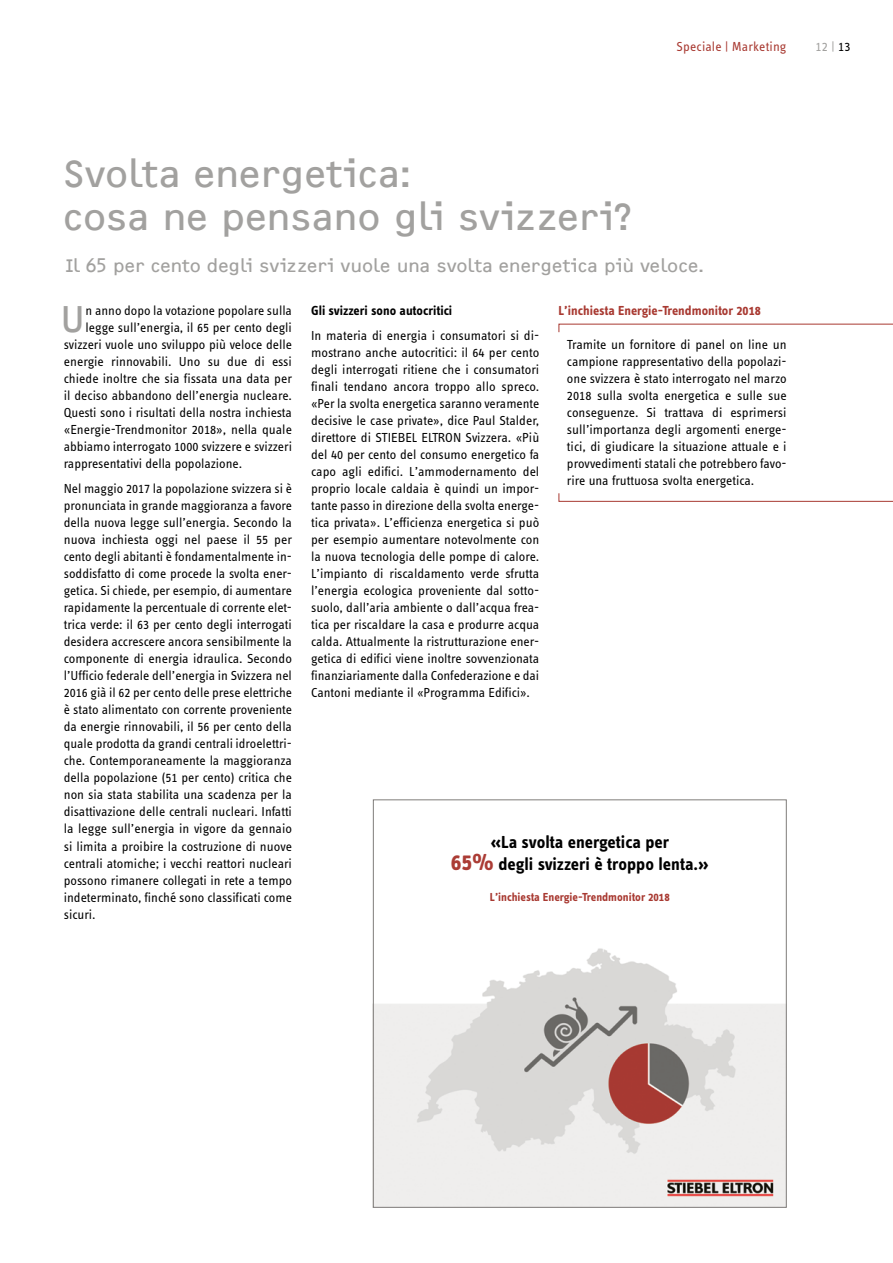
<style>
.page{position:relative;width:893px;height:1263px;background:#fff}
.page>*{position:absolute;margin:0;border:0;box-sizing:border-box;transform-origin:0 0}
.Titel{font:39px/42.5px "F2 FOCR Bczyk Com";letter-spacing:-.005em;color:#a2a19f}
.Grundtext_mit_Initia{font:38.55px "F2 FOCR Bczyk Com";color:#a2a19f}
.Einleitung{font:18.75px "F2 FOCR Bczyk Com";color:#a2a19f}
.Grundtext{font:700 18px/22.5px "STE Info Text";letter-spacing:-.005em;color:#000;text-align:center}
.Grundtext-2{font:13.5px/17px "STE Info Text";color:#000;text-align:justify}
.Grundtext_mit_Initia-2{font:13.5px "STE Info Text";color:#000}
.Untertitel_dunkelrot{font:700 13.5px "STE Info Text";color:#a83931}
.Untertitel{font:700 13.5px "STE Info Text";letter-spacing:-.005em;color:#000}
.Kopfzeile{font:13.5px "STE Info Text";letter-spacing:.005em;color:#a83931}
.t1{font:13.5px "STE Info Text";color:#a2a19f}
.Grundtext-3{font:700 12px "STE Info Text";color:#a83931}
.s1{color:#000}
.s2{font-size:24px;color:#ab3c35}
</style>
<div class="page">
<svg style="left:558px;top:323px;width:335px;height:10px"></svg>
<svg style="left:558px;top:493px;width:335px;height:9px"></svg>
<img style="left:375px;top:948px;width:410px;height:258px">
<p class="Kopfzeile" style="left:677px;top:39px;width:112px">Speciale | Marketing</p>
<p class="t1" style="left:816px;top:39px;width:36px">12 | <span class="s1">13</span></p>
<p class="Titel" style="left:63px;top:153px;width:570px">Svolta energetica:<br>cosa ne pensano gli svizzeri?</p>
<p class="Einleitung" style="left:66px;top:255px;width:640px">Il 65 per cento degli svizzeri vuole una svolta energetica più veloce.</p>
<p class="Grundtext_mit_Initia" style="left:60px;top:297px;width:27px">U</p>
<p class="Grundtext_mit_Initia-2" style="left:86px;top:303px;width:208px">n anno dopo la votazione popolare sulla</p>
<p class="Grundtext_mit_Initia-2" style="left:86px;top:320px;width:208px">legge sull’energia, il 65 per cento degli</p>
<p class="Grundtext_mit_Initia-2" style="left:64px;top:337px;width:230px">svizzeri vuole uno sviluppo più veloce delle</p>
<p class="Grundtext_mit_Initia-2" style="left:64px;top:354px;width:230px">energie rinnovabili. Uno su due di essi</p>
<p class="Grundtext_mit_Initia-2" style="left:64px;top:371px;width:230px">chiede inoltre che sia fissata una data per</p>
<p class="Grundtext_mit_Initia-2" style="left:64px;top:388px;width:230px">il deciso abbandono dell’energia nucleare.</p>
<p class="Grundtext_mit_Initia-2" style="left:64px;top:405px;width:230px">Questi sono i risultati della nostra inchiesta</p>
<p class="Grundtext_mit_Initia-2" style="left:64px;top:422px;width:230px">«Energie-Trendmonitor 2018», nella quale</p>
<p class="Grundtext_mit_Initia-2" style="left:64px;top:439px;width:230px">abbiamo interrogato 1000 svizzere e svizzeri</p>
<p class="Grundtext_mit_Initia-2" style="left:64px;top:456px;width:180px">rappresentativi della popolazione.</p>
<p class="Grundtext-2" style="left:64px;top:480px;width:230px">Nel maggio 2017 la popolazione svizzera si è pronunciata in grande maggioranza a favore della nuova legge sull’energia. Secondo la nuova inchiesta oggi nel paese il 55 per cento degli abitanti è fondamentalmente in&shy;soddisfatto di come procede la svolta ener&shy;getica. Si chiede, per esempio, di aumentare rapidamente la percentuale di corrente elet&shy;trica verde: il 63 per cento degli interrogati desidera accrescere ancora sensibilmente la componente di energia idraulica. Secondo l’Ufficio federale dell’energia in Svizzera nel 2016 già il 62 per cento delle prese elettriche è stato alimentato con corrente proveniente da energie rinnovabili, il 56 per cento della quale prodotta da grandi centrali idroelettri&shy;che. Contemporaneamente la maggioranza della popolazione (51 per cento) critica che non sia stata stabilita una scadenza per la disattivazione delle centrali nucleari. Infatti la legge sull’energia in vigore da gennaio si limita a proibire la costruzione di nuove centrali atomiche; i vecchi reattori nucleari possono rimanere collegati in rete a tempo indeterminato, finché sono classificati come sicuri.</p>
<p class="Untertitel" style="left:311px;top:302px;width:143px">Gli svizzeri sono autocritici</p>
<p class="Grundtext-2" style="left:311px;top:327px;width:230px">In materia di energia i consumatori si di&shy;mostrano anche autocritici: il 64 per cento degli interrogati ritiene che i consumatori finali tendano ancora troppo allo spreco. «Per la svolta energetica saranno veramente decisive le case private», dice Paul Stalder, direttore di STIEBEL ELTRON Svizzera. «Più del 40 per cento del consumo energetico fa capo agli edifici. L’ammodernamento del proprio locale caldaia è quindi un impor&shy;tante passo in direzione della svolta energe&shy;tica privata». L’efficienza energetica si può per esempio aumentare notevolmente con la nuova tecnologia delle pompe di calore.<br>L’impianto di riscaldamento verde sfrutta l’energia ecologica proveniente dal sotto&shy;suolo, dall’aria ambiente o dall’acqua frea&shy;tica per riscaldare la casa e produrre acqua calda. Attualmente la ristrutturazione ener&shy;getica di edifici viene inoltre sovvenzionata finanziariamente dalla Confederazione e dai Cantoni mediante il «Programma Edifici».</p>
<p class="Untertitel_dunkelrot" style="left:558px;top:302px;width:204px">L’inchiesta Energie-Trendmonitor 2018</p>
<p class="Grundtext-2" style="left:567px;top:336px;width:221px">Tramite un fornitore di panel on line un campione rappresentativo della popolazi&shy;one svizzera è stato interrogato nel marzo 2018 sulla svolta energetica e sulle sue conseguenze. Si trattava di esprimersi sull’importanza degli argomenti energe&shy;tici, di giudicare la situazione attuale e i provvedimenti statali che potrebbero favo&shy;rire una fruttuosa svolta energetica.</p>
<p class="Grundtext" style="left:451px;top:831px;width:260px">«La svolta energetica per<br><span class="s2">65%</span> degli svizzeri è troppo lenta.»</p>
<p class="Grundtext-3" style="left:490px;top:890px;width:181px">L’inchiesta Energie-Trendmonitor 2018</p>
</div>
